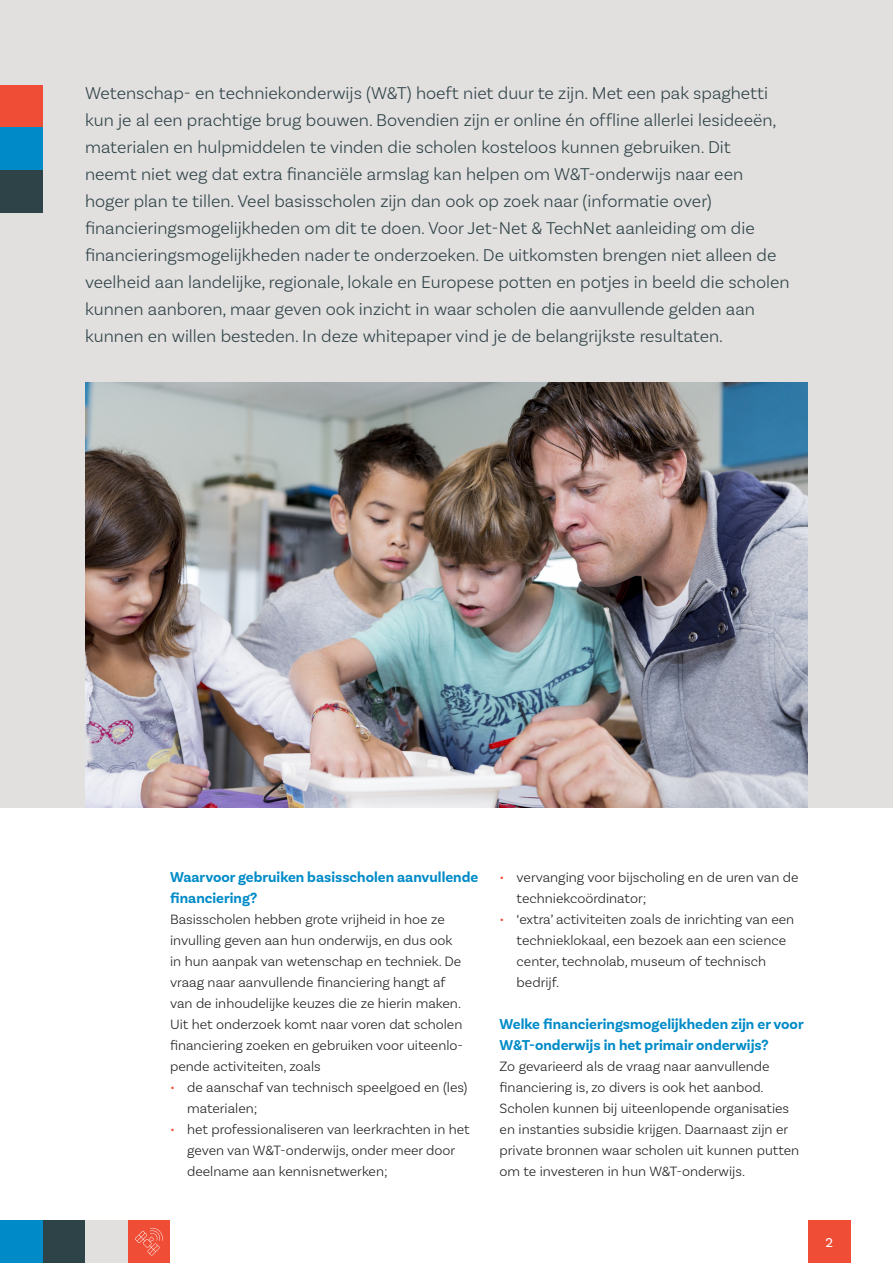
<style>
.page{position:relative;width:893px;height:1263px;background:#fff}
.page>*{position:absolute;margin:0;border:0;box-sizing:border-box;transform-origin:0 0}
.JT-intro{font:300 18px/27px "Basic Sans";color:#2e4347}
.JT-tussenkop{font:700 15px/21px "Basic Sans";color:#008bc8}
.JT-Plat{font:300 14.25px/21px "Basic Sans";color:#231f20}
.t1{font:13.5px "Basic Sans";color:#fff}
.s1{color:#ef4d35}
</style>
<div class="page">
<div style="left:808px;top:1220px;width:42px;height:43px;background:#ef4d35"></div>
<div style="left:0;top:0;width:893px;height:808px;background:#e2dfdf"></div>
<img style="left:85px;top:383px;width:723px;height:425px">
<div style="left:0;top:85px;width:43px;height:43px;background:#ef4d35"></div>
<div style="left:0;top:170px;width:43px;height:43px;background:#2e4347"></div>
<div style="left:0;top:128px;width:43px;height:42px;background:#008bc8"></div>
<div style="left:128px;top:1220px;width:42px;height:43px;background:#ef4d35"></div>
<div style="left:43px;top:1220px;width:42px;height:43px;background:#2e4347"></div>
<div style="left:85px;top:1220px;width:43px;height:43px;background:#e2dfdf"></div>
<div style="left:0;top:1220px;width:43px;height:43px;background:#008bc8"></div>
<svg style="left:135px;top:1228px;width:28px;height:27px"></svg>
<p class="JT-intro" style="left:85px;top:79px;width:706px">Wetenschap- en techniekonderwijs (W&amp;T) hoeft niet duur te zijn. Met een pak spaghetti kun je al een prachtige brug bouwen. Bovendien zijn er online én offline allerlei lesideeën, materialen en hulpmiddelen te vinden die scholen kosteloos kunnen gebruiken. Dit<br>neemt niet weg dat extra financiële armslag kan helpen om W&amp;T-onderwijs naar een hoger plan te tillen. Veel basisscholen zijn dan ook op zoek naar (informatie over) financieringsmogelijkheden om dit te doen. Voor Jet-Net &amp; TechNet aanleiding om die financieringsmogelijkheden nader te onderzoeken. De uitkomsten brengen niet alleen de veelheid aan landelijke, regionale, lokale en Europese potten en potjes in beeld die scholen kunnen aanboren, maar geven ook inzicht in waar scholen die aanvullende gelden aan kunnen en willen besteden. In deze whitepaper vind je de belangrijkste resultaten.</p>
<p class="JT-tussenkop" style="left:170px;top:867px;width:310px">Waarvoor gebruiken basisscholen aanvullende financiering?</p>
<p class="JT-Plat" style="left:170px;top:909px;width:295px">Basisscholen hebben grote vrijheid in hoe ze invulling geven aan hun onderwijs, en dus ook in hun aanpak van wetenschap en techniek. De vraag naar aanvullende financiering hangt af van de inhoudelijke keuzes die ze hierin maken.<br>Uit het onderzoek komt naar voren dat scholen financiering zoeken en gebruiken voor uiteenlo&shy;pende activiteiten, zoals</p>
<p class="JT-Plat" style="left:187px;top:1077px;width:282px;text-indent:-17px"><span class="s1">•</span> de aanschaf van technisch speelgoed en (les) materialen;</p>
<p class="JT-Plat" style="left:187px;top:1119px;width:284px;text-indent:-17px"><span class="s1">•</span> het professionaliseren van leerkrachten in het geven van W&amp;T-onderwijs, onder meer door deelname aan kennisnetwerken;</p>
<p class="JT-Plat" style="left:517px;top:867px;width:283px;text-indent:-17px"><span class="s1">•</span> vervanging voor bijscholing en de uren van de techniekcoördinator;</p>
<p class="JT-Plat" style="left:517px;top:909px;width:279px;text-indent:-17px"><span class="s1">•</span> ‘extra’ activiteiten zoals de inrichting van een technieklokaal, een bezoek aan een science center, technolab, museum of technisch bedrijf.</p>
<p class="JT-tussenkop" style="left:500px;top:1014px;width:306px">Welke financieringsmogelijkheden zijn er voor<br>W&amp;T-onderwijs in het primair onderwijs?</p>
<p class="JT-Plat" style="left:500px;top:1056px;width:301px">Zo gevarieerd als de vraag naar aanvullende financiering is, zo divers is ook het aanbod.<br>Scholen kunnen bij uiteenlopende organisaties en instanties subsidie krijgen. Daarnaast zijn er private bronnen waar scholen uit kunnen putten om te investeren in hun W&amp;T-onderwijs.</p>
<p class="t1" style="left:825px;top:1234px;width:9px">2</p>
</div>
